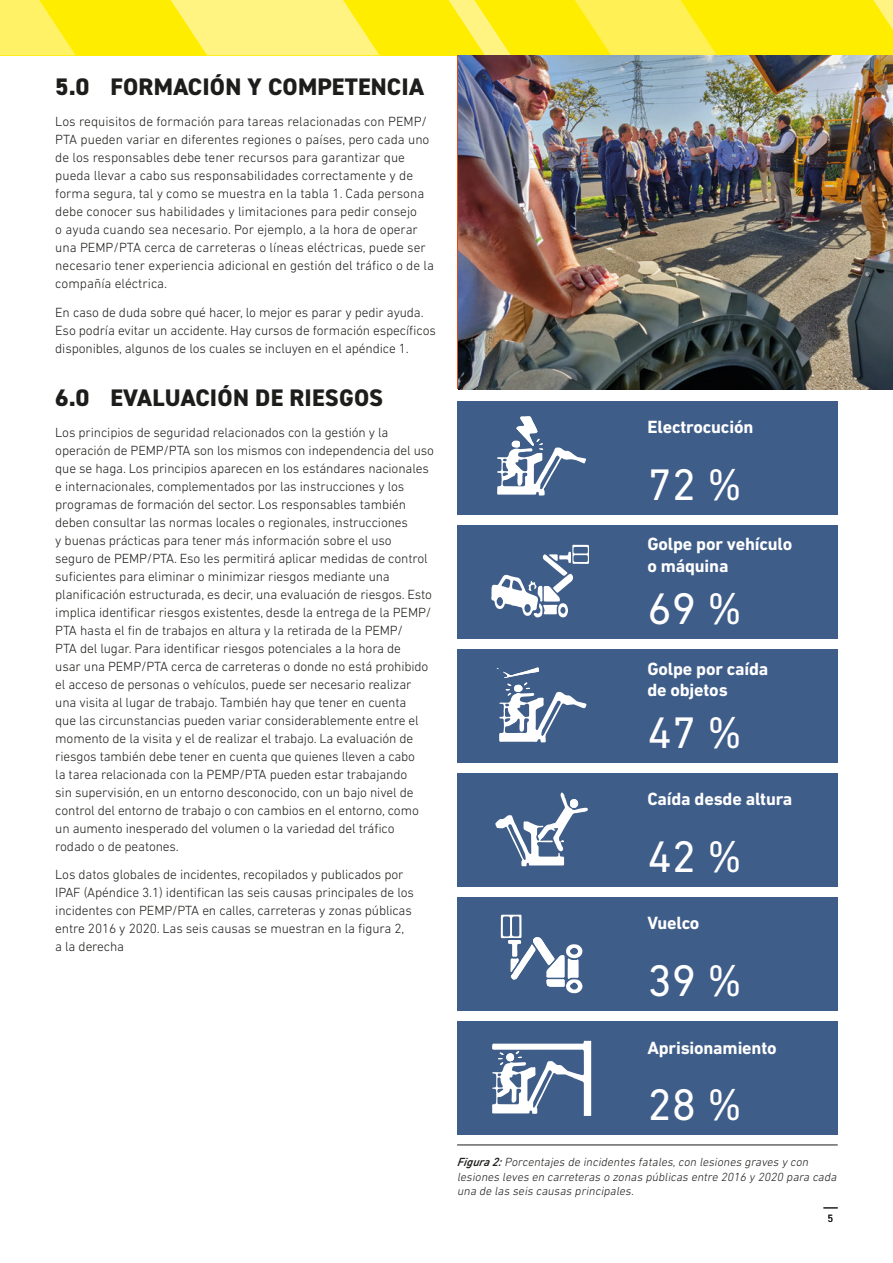
<style>
.page{position:relative;width:893px;height:1263px;background:#fff}
.page>*{position:absolute;margin:0;border:0;box-sizing:border-box;transform-origin:0 0}
.t1{font:45px "DIN Next LT Pro";color:#fff}
.t2{font:800 24px "DIN2014";letter-spacing:.01em;color:#1d1d1b}
.t3{font:700 18px/21.6px "DIN Next LT Pro";letter-spacing:-.01em;color:#fff}
.t4{font:300 13.5px/18px "DIN Next LT Pro";letter-spacing:-.01em;color:#1d1d1b}
.t5{font:italic 300 12px/14.4px "DIN Next LT Pro";color:#1d1d1b}
.t6{font:10.5px "DIN2014";color:#1d1d1b}
.s1{font-weight:500}
</style>
<div class="page">
<svg style="left:823px;top:1207px;width:15px;height:1px"></svg>
<div style="left:0;top:0;width:893px;height:55px;background:#ffed00"></div>
<svg style="left:575px;top:0;width:142px;height:55px"></svg>
<svg style="left:873px;top:0;width:20px;height:30px"></svg>
<svg style="left:448px;top:0;width:63px;height:55px"></svg>
<svg style="left:0;top:0;width:76px;height:55px"></svg>
<svg style="left:170px;top:0;width:209px;height:55px"></svg>
<hr style="left:457px;top:1145px;width:381px;height:1px;background:#1d1d1b">
<div style="left:457px;top:401px;width:381px;height:113px;background:#3f5d89"></div>
<div style="left:457px;top:525px;width:381px;height:113px;background:#3f5d89"></div>
<div style="left:457px;top:649px;width:381px;height:113px;background:#3f5d89"></div>
<div style="left:457px;top:773px;width:381px;height:114px;background:#3f5d89"></div>
<div style="left:457px;top:897px;width:381px;height:114px;background:#3f5d89"></div>
<div style="left:457px;top:1021px;width:381px;height:114px;background:#3f5d89"></div>
<svg style="left:497px;top:416px;width:89px;height:79px"></svg>
<svg style="left:491px;top:545px;width:98px;height:73px"></svg>
<svg style="left:497px;top:667px;width:90px;height:75px"></svg>
<svg style="left:495px;top:792px;width:93px;height:74px"></svg>
<svg style="left:501px;top:914px;width:82px;height:79px"></svg>
<svg style="left:492px;top:1041px;width:99px;height:75px"></svg>
<img style="left:459px;top:55px;width:434px;height:334px">
<h2 class="t2" style="left:55px;top:71px;width:370px">5.0 FORMACIÓN Y COMPETENCIA</h2>
<p class="t4" style="left:55px;top:112px;width:380px">Los requisitos de formación para tareas relacionadas con PEMP/ PTA pueden variar en diferentes regiones o países, pero cada uno de los responsables debe tener recursos para garantizar que pueda llevar a cabo sus responsabilidades correctamente y de forma segura, tal y como se muestra en la tabla 1. Cada persona debe conocer sus habilidades y limitaciones para pedir consejo<br>o ayuda cuando sea necesario. Por ejemplo, a la hora de operar una PEMP/PTA cerca de carreteras o líneas eléctricas, puede ser necesario tener experiencia adicional en gestión del tráfico o de la compañía eléctrica.</p>
<p class="t4" style="left:55px;top:303px;width:382px">En caso de duda sobre qué hacer, lo mejor es parar y pedir ayuda.<br>Eso podría evitar un accidente. Hay cursos de formación específicos disponibles, algunos de los cuales se incluyen en el apéndice 1.</p>
<h2 class="t2" style="left:55px;top:382px;width:329px">6.0 EVALUACIÓN DE RIESGOS</h2>
<p class="t4" style="left:55px;top:423px;width:380px">Los principios de seguridad relacionados con la gestión y la operación de PEMP/PTA son los mismos con independencia del uso que se haga. Los principios aparecen en los estándares nacionales e internacionales, complementados por las instrucciones y los programas de formación del sector. Los responsables también deben consultar las normas locales o regionales, instrucciones<br>y buenas prácticas para tener más información sobre el uso<br>seguro de PEMP/PTA. Eso les permitirá aplicar medidas de control suficientes para eliminar o minimizar riesgos mediante una planificación estructurada, es decir, una evaluación de riesgos. Esto implica identificar riesgos existentes, desde la entrega de la PEMP/ PTA hasta el fin de trabajos en altura y la retirada de la PEMP/<br>PTA del lugar. Para identificar riesgos potenciales a la hora de<br>usar una PEMP/PTA cerca de carreteras o donde no está prohibido el acceso de personas o vehículos, puede ser necesario realizar una visita al lugar de trabajo. También hay que tener en cuenta<br>que las circunstancias pueden variar considerablemente entre el momento de la visita y el de realizar el trabajo. La evaluación de riesgos también debe tener en cuenta que quienes lleven a cabo<br>la tarea relacionada con la PEMP/PTA pueden estar trabajando<br>sin supervisión, en un entorno desconocido, con un bajo nivel de control del entorno de trabajo o con cambios en el entorno, como un aumento inesperado del volumen o la variedad del tráfico rodado o de peatones.</p>
<p class="t4" style="left:55px;top:866px;width:360px">Los datos globales de incidentes, recopilados y publicados por IPAF (Apéndice 3.1) identifican las seis causas principales de los incidentes con PEMP/PTA en calles, carreteras y zonas públicas entre 2016 y 2020. Las seis causas se muestran en la figura 2, a la derecha</p>
<h3 class="t3" style="left:647px;top:416px;width:107px">Electrocución</h3>
<h1 class="t1" style="left:647px;top:458px;width:96px">72 %</h1>
<h3 class="t3" style="left:647px;top:533px;width:146px">Golpe por vehículo o máquina</h3>
<h1 class="t1" style="left:647px;top:582px;width:96px">69 %</h1>
<h3 class="t3" style="left:647px;top:657px;width:122px">Golpe por caída de objetos</h3>
<h1 class="t1" style="left:647px;top:707px;width:96px">47 %</h1>
<h3 class="t3" style="left:647px;top:788px;width:146px">Caída desde altura</h3>
<h1 class="t1" style="left:647px;top:831px;width:96px">42 %</h1>
<h3 class="t3" style="left:647px;top:912px;width:54px">Vuelco</h3>
<h1 class="t1" style="left:647px;top:955px;width:96px">39 %</h1>
<h3 class="t3" style="left:647px;top:1036px;width:131px">Aprisionamiento</h3>
<h1 class="t1" style="left:647px;top:1079px;width:96px">28 %</h1>
<p class="t5" style="left:457px;top:1155px;width:383px"><span class="s1">Figura 2:</span>Porcentajes de incidentes fatales,con lesiones graves y con lesiones leves en carreteras o zonas públicas entre 2016 y 2020 para cada una de las seis causas principales.</p>
<p class="t6" style="left:828px;top:1212px;width:7px">5</p>
</div>
